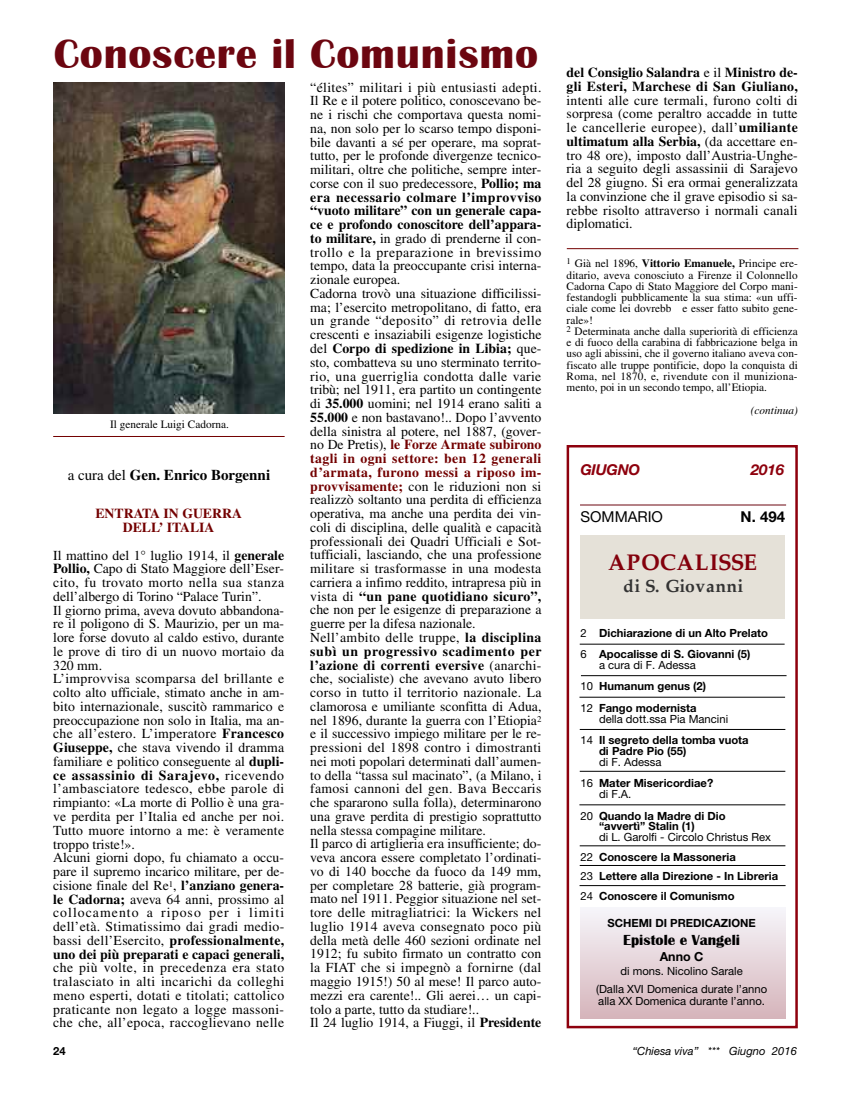
<style>
.page{position:relative;width:851px;height:1117px;background:#fff}
.page>*{position:absolute;margin:0;border:0;box-sizing:border-box;transform-origin:0 0}
.t1{font:700 42.5px "Britannic";letter-spacing:.02em;color:#6c0610}
.t2{font:700 22.5px "Palatino";letter-spacing:.025em;color:#83000c}
.t3{font:700 17.5px "Palatino";letter-spacing:.02em;color:#333}
.t4{font:700 15px "Times LT Std";color:#000}
.t5{font:700 15px "Britannic";color:#000}
.t6{font:italic 700 15px "Helvetica Neue";letter-spacing:-.015em;color:#8e000d}
.t7{font:15px "Helvetica Neue";color:#000}
.t8{font:700 15px "Helvetica Neue";color:#000}
.t9{font:13.75px/13.8px "Times LT Std";color:#000}
.t10{font:700 13.75px/13.8px "Times LT Std";color:#000}
.t11{font:700 13.75px/13.8px "Times LT Std";color:#730000;text-align:center}
.t12{font:700 12.5px "Helvetica Neue";color:#000}
.t13{font:11.25px/11.2px "Times LT Std";color:#000}
.t14{font:700 11.25px/21.5px "Helvetica Neue";color:#000}
.t15{font:11.25px/21.5px "Helvetica Neue";color:#000;text-align:center}
.t16{font:italic 11.25px "Helvetica Neue";color:#000}
.t17{font:italic 11.25px "Times LT Std";color:#000}
.s1{font-weight:400}
.s2{font-weight:700}
.s3{font-weight:700;color:#730000}
</style>
<div class="page">
<div style="left:566px;top:445px;width:231px;height:583px;border:2px solid #8e000d"></div>
<div style="left:580px;top:534px;width:205px;height:84px;background:#e5e1d8"></div>
<div style="left:580px;top:907px;width:205px;height:111px;background:linear-gradient(to bottom,#f6f6fa,#d6b4bb)"></div>
<hr style="left:579px;top:885px;width:206px;height:1px;background:#000">
<hr style="left:579px;top:845px;width:206px;height:1px;background:#000">
<hr style="left:579px;top:865px;width:206px;height:1px;background:#000">
<hr style="left:579px;top:770px;width:206px;height:1px;background:#000">
<hr style="left:579px;top:804px;width:206px;height:1px;background:#000">
<hr style="left:580px;top:504px;width:206px;height:1px;background:#6c0610">
<hr style="left:579px;top:729px;width:206px;height:1px;background:#000">
<hr style="left:579px;top:696px;width:206px;height:1px;background:#000">
<hr style="left:581px;top:675px;width:205px;height:1px;background:#000">
<hr style="left:579px;top:643px;width:205px;height:1px;background:#000">
<hr style="left:566px;top:248px;width:232px;height:1px;background:#730000">
<img style="left:54px;top:83px;width:231px;height:330px">
<hr style="left:53px;top:436px;width:231px;height:1px;background:#730000">
<h1 class="t1" style="left:54px;top:32px;width:486px">Conoscere il Comunismo</h1>
<p class="t13" style="left:110px;top:420px;width:120px">Il generale Luigi Cadorna.</p>
<p class="t4" style="left:68px;top:469px;width:204px"><span class="s1">a cura del</span> Gen. Enrico Borgenni</p>
<p class="t11" style="left:95px;top:508px;width:148px">ENTRATA IN GUERRA<br>DELL’ ITALIA</p>
<p class="t9" style="left:53px;top:549px;width:232px">Il mattino del 1° luglio 1914, il <span class="s2">generale Pollio,</span> Capo di Stato Maggiore dell’Eser&shy;cito, fu trovato morto nella sua stanza dell’albergo di Torino “Palace Turin”.<br>Il giorno prima, aveva dovuto abbandona&shy;re il poligono di S. Maurizio, per un ma&shy;lore forse dovuto al caldo estivo, durante le prove di tiro di un nuovo mortaio da 320 mm.<br>L’improvvisa scomparsa del brillante e colto alto ufficiale, stimato anche in am&shy;bito internazionale, suscitò rammarico e preoccupazione non solo in Italia, ma an&shy;che all’estero. L’imperatore <span class="s2">Francesco Giuseppe,</span> che stava vivendo il dramma familiare e politico conseguente al <span class="s2">dupli&shy;ce assassinio di Sarajevo,</span> ricevendo l’ambasciatore tedesco, ebbe parole di rimpianto: «La morte di Pollio è una gra&shy;ve perdita per l’Italia ed anche per noi.<br>Tutto muore intorno a me: è veramente troppo triste!».<br>Alcuni giorni dopo, fu chiamato a occu&shy;pare il supremo incarico militare, per de&shy;cisione finale del Re<sup>1</sup>, <span class="s2">l’anziano genera&shy;le Cadorna;</span> aveva 64 anni, prossimo al collocamento a riposo per i limiti dell’età. Stimatissimo dai gradi medio&shy;bassi dell’Esercito, <span class="s2">professionalmente, uno dei più preparati e capaci generali,</span></p>
<p class="t9" style="left:53px;top:962px;width:232px;text-align:justify">che più volte, in precedenza era stato tralasciato in alti incarichi da colleghi meno esperti, dotati e titolati; cattolico praticante non legato a logge massoni&shy;che che, all’epoca, raccoglievano nelle</p>
<p class="t9" style="left:310px;top:81px;width:233px">“élites” militari i più entusiasti adepti.<br>Il Re e il potere politico, conoscevano be&shy;ne i rischi che comportava questa nomi&shy;na, non solo per lo scarso tempo disponi&shy;bile davanti a sé per operare, ma soprat&shy;tutto, per le profonde divergenze tecnico&shy;militari, oltre che politiche, sempre inter&shy;corse con il suo predecessore, <span class="s2">Pollio; ma era necessario colmare l’improvviso “vuoto militare” con un generale capa&shy;ce e profondo conoscitore dell’appara&shy;to militare,</span> in grado di prenderne il con&shy;trollo e la preparazione in brevissimo tempo, data la preoccupante crisi interna&shy;zionale europea.<br>Cadorna trovò una situazione difficilissi&shy;ma; l’esercito metropolitano, di fatto, era un grande “deposito” di retrovia delle crescenti e insaziabili esigenze logistiche del <span class="s2">Corpo di spedizione in Libia;</span> que&shy;sto, combatteva su uno sterminato territo&shy;rio, una guerriglia condotta dalle varie tribù; nel 1911, era partito un contingente di <span class="s2">35.000</span> uomini; nel 1914 erano saliti a <span class="s2">55.000</span> e non bastavano!.. Dopo l’avvento della sinistra al potere, nel 1887, (gover&shy;no De Pretis), <span class="s3">le Forze Armate subirono tagli in ogni settore: ben 12 generali d’armata, furono messi a riposo im&shy;provvisamente;</span> con le riduzioni non si realizzò soltanto una perdita di efficienza operativa, ma anche una perdita dei vin&shy;coli di disciplina, delle qualità e capacità professionali dei Quadri Ufficiali e Sot&shy;tufficiali, lasciando, che una professione militare si trasformasse in una modesta carriera a infimo reddito, intrapresa più in vista di <span class="s2">“un pane quotidiano sicuro”, </span>che non per le esigenze di preparazione a guerre per la difesa nazionale.<br>Nell’ambito delle truppe, <span class="s2">la disciplina subì un progressivo scadimento per l’azione di correnti eversive</span> (anarchi&shy;che, socialiste) che avevano avuto libero corso in tutto il territorio nazionale. La clamorosa e umiliante sconfitta di Adua, nel 1896, durante la guerra con l’Etiopia<sup>2 </sup>e il successivo impiego militare per le re&shy;pressioni del 1898 contro i dimostranti nei moti popolari determinati dall’aumen&shy;to della “tassa sul macinato”, (a Milano, i famosi cannoni del gen. Bava Beccaris che spararono sulla folla), determinarono una grave perdita di prestigio soprattutto nella stessa compagine militare.<br>Il parco di artiglieria era insufficiente; do&shy;veva ancora essere completato l’ordinati&shy;vo di 140 bocche da fuoco da 149 mm, per completare 28 batterie, già program&shy;mato nel 1911. Peggior situazione nel set&shy;tore delle mitragliatrici: la Wickers nel luglio 1914 aveva consegnato poco più della metà delle 460 sezioni ordinate nel 1912; fu subito firmato un contratto con la FIAT che si impegnò a fornirne (dal maggio 1915!) 50 al mese! Il parco auto&shy;mezzi era carente!.. Gli aerei… un capi&shy;tolo a parte, tutto da studiare!..<br>Il 24 luglio 1914, a Fiuggi, il <span class="s2">Presidente</span></p>
<p class="t10" style="left:566px;top:67px;width:233px">del Consiglio Salandra <span class="s1">e il</span> Ministro de&shy;gli Esteri, Marchese di San Giuliano,</p>
<p class="t9" style="left:566px;top:94px;width:233px;text-align:justify">intenti alle cure termali, furono colti di sorpresa (come peraltro accadde in tutte le cancellerie europee), dall’<span class="s2">umiliante ultimatum alla Serbia,</span> (da accettare en&shy;tro 48 ore), imposto dall’Austria-Unghe&shy;ria a seguito degli assassinii di Sarajevo del 28 giugno. Si era ormai generalizzata la convinzione che il grave episodio si sa&shy;rebbe risolto attraverso i normali canali diplomatici.</p>
<p class="t13" style="left:566px;top:259px;width:233px"><sup>1</sup> Già nel 1896, <span class="s2">Vittorio Emanuele,</span> Principe ere&shy;ditario, aveva conosciuto a Firenze il Colonnello Cadorna Capo di Stato Maggiore del Corpo mani&shy;festandogli pubblicamente la sua stima: «un uffi&shy;ciale come lei dovrebb e esser fatto subito gene&shy;rale»!<br><sup>2</sup> Determinata anche dalla superiorità di efficienza e di fuoco della carabina di fabbricazione belga in uso agli abissini, che il governo italiano aveva con&shy;fiscato alle truppe pontificie, dopo la conquista di Roma, nel 1870, e, rivendute con il muniziona&shy;mento, poi in un secondo tempo, all’Etiopia.</p>
<p class="t17" style="left:750px;top:406px;width:48px">(continua)</p>
<p class="t6" style="left:580px;top:464px;width:61px">GIUGNO</p>
<p class="t6" style="left:750px;top:464px;width:35px">2016</p>
<p class="t7" style="left:580px;top:511px;width:84px">SOMMARIO</p>
<p class="t8" style="left:740px;top:511px;width:46px">N. 494</p>
<h2 class="t2" style="left:608px;top:551px;width:151px">APOCALISSE</h2>
<p class="t3" style="left:623px;top:578px;width:122px">di S. Giovanni</p>
<p class="t14" style="left:580px;top:622px;width:189px"><span class="s1">2</span> Dichiarazione di un Alto Prelato<br><span class="s1">6</span> Apocalisse di S. Giovanni (5)</p>
<p class="t14" style="left:580px;top:655px;width:127px;text-indent:19px"><span class="s1">a cura di F. Adessa<br>10</span> Humanum genus (2)<br><span class="s1">12</span> Fango modernista</p>
<p class="t15" style="left:580px;top:708px;width:170px">della dott.ssa Pia Mancini<br>14 <span class="s2">Il segreto della tomba vuota</span></p>
<p class="t14" style="left:599px;top:741px;width:89px">di Padre Pio (55)</p>
<p class="t14" style="left:580px;top:751px;width:134px;text-indent:19px"><span class="s1">di F. Adessa<br>16</span> Mater Misericordiae?</p>
<p class="t14" style="left:580px;top:784px;width:147px;text-indent:19px"><span class="s1">di F.A.<br>20</span> Quando la Madre di Dio</p>
<p class="t14" style="left:599px;top:816px;width:97px">“avvertì” Stalin (1)</p>
<p class="t14" style="left:580px;top:828px;width:199px;line-height:19.5px;text-indent:19px"><span class="s1">di L. Garolfi - Circolo Christus Rex<br>22</span> Conoscere la Massoneria<br><span class="s1">23</span> Lettere alla Direzione - In Libreria<br><span class="s1">24</span> Conoscere il Comunismo</p>
<p class="t14" style="left:607px;top:913px;width:150px">SCHEMI DI PREDICAZIONE</p>
<p class="t5" style="left:623px;top:932px;width:118px">Epistole e vangeli</p>
<p class="t12" style="left:659px;top:952px;width:45px">Anno C</p>
<p class="t15" style="left:596px;top:963px;width:172px;line-height:17.5px">di mons. Nicolino Sarale<br>(Dalla XVI Domenica durate l’anno</p>
<p class="t15" style="left:598px;top:991px;width:168px">alla XX Domenica durante l’anno.</p>
<p class="t14" style="left:53px;top:1040px;width:14px">24</p>
<p class="t16" style="left:632px;top:1046px;width:166px">“Chiesa viva” *** Giugno 2016</p>
</div>
